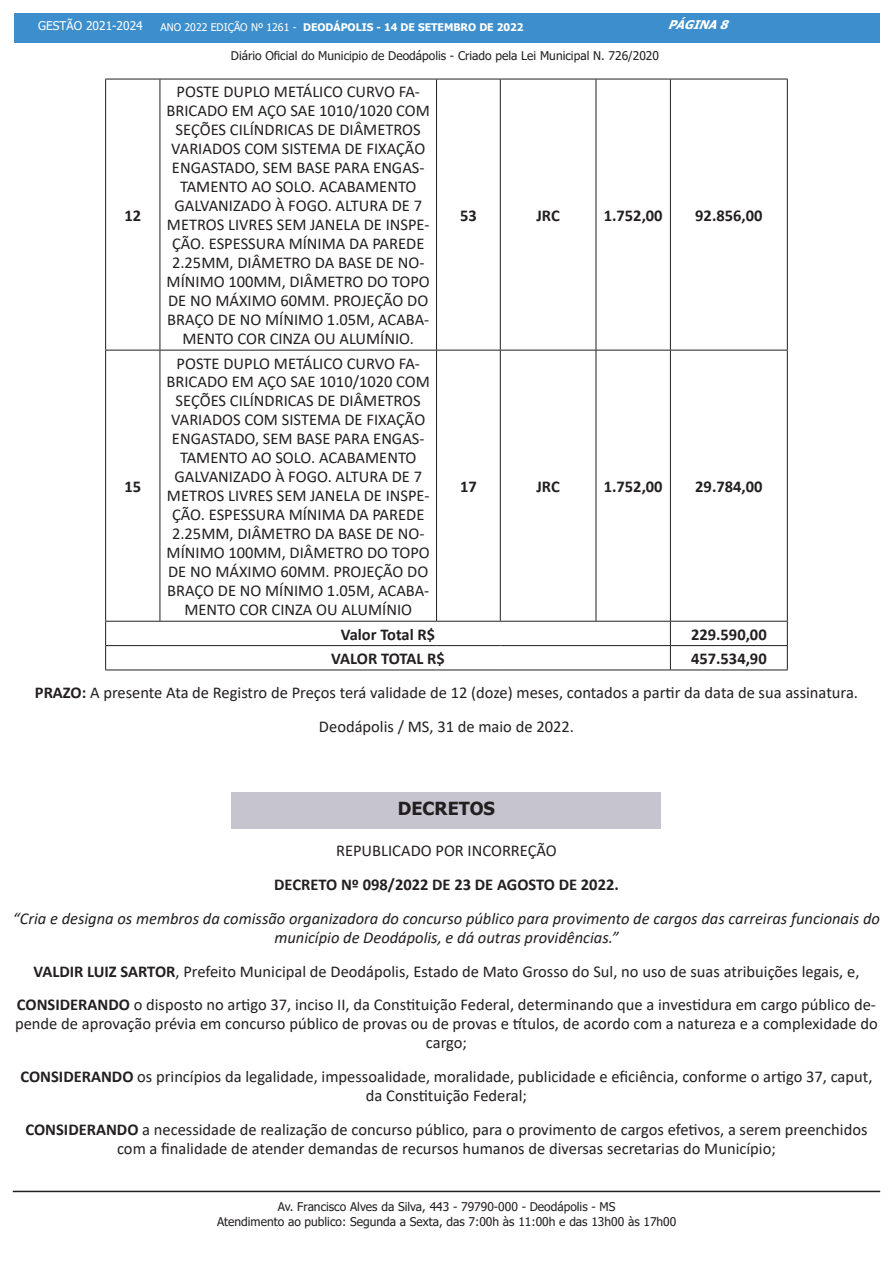
<style>
.page{position:relative;width:893px;height:1263px;background:#fff}
.page>*{position:absolute;margin:0;border:0;box-sizing:border-box;transform-origin:0 0}
.t1{font:700 18px "Tahoma";color:#231f20}
.t2{font:16.5px/19px "Calibri";color:#231f20;text-align:center}
.t3{font:italic 16.5px/18.9px "Calibri";color:#231f20;text-align:center}
.t4{font:700 16.5px "Calibri";color:#231f20}
.t5{font:700 16.5px "Calibri";letter-spacing:-.02em;color:#231f20}
.t6{font:12px/14.4px "Tahoma";color:#231f20;text-align:center}
.t7{font:12px "Tahoma";color:#fff}
.t8{font:italic 700 12px "Tahoma";color:#fff}
.t9{font:700 10.5px "Tahoma";color:#fff}
.s1{font-weight:400}
.s2{font-weight:700}
</style>
<div class="page">
<div style="left:14px;top:14px;width:865px;height:29px;background:#3c8ecc"></div>
<hr style="left:13px;top:1191px;width:867px;height:1px;background:#231f20">
<hr style="left:105px;top:79px;width:1px;height:271px;background:#231f20">
<hr style="left:105px;top:350px;width:1px;height:271px;background:#231f20">
<hr style="left:160px;top:79px;width:1px;height:271px;background:#231f20">
<hr style="left:436px;top:79px;width:1px;height:271px;background:#231f20">
<hr style="left:500px;top:79px;width:1px;height:271px;background:#231f20">
<hr style="left:596px;top:79px;width:1px;height:271px;background:#231f20">
<hr style="left:670px;top:79px;width:1px;height:271px;background:#231f20">
<hr style="left:787px;top:79px;width:1px;height:271px;background:#231f20">
<hr style="left:160px;top:350px;width:1px;height:271px;background:#231f20">
<hr style="left:436px;top:350px;width:1px;height:271px;background:#231f20">
<hr style="left:500px;top:350px;width:1px;height:271px;background:#231f20">
<hr style="left:596px;top:350px;width:1px;height:271px;background:#231f20">
<hr style="left:670px;top:350px;width:1px;height:271px;background:#231f20">
<hr style="left:787px;top:350px;width:1px;height:271px;background:#231f20">
<hr style="left:105px;top:79px;width:55px;height:1px;background:#231f20">
<hr style="left:160px;top:79px;width:277px;height:1px;background:#231f20">
<hr style="left:437px;top:79px;width:63px;height:1px;background:#231f20">
<hr style="left:500px;top:79px;width:96px;height:1px;background:#231f20">
<hr style="left:596px;top:79px;width:74px;height:1px;background:#231f20">
<hr style="left:670px;top:79px;width:118px;height:1px;background:#231f20">
<hr style="left:105px;top:350px;width:55px;height:1px;background:#231f20">
<hr style="left:160px;top:350px;width:277px;height:1px;background:#231f20">
<hr style="left:437px;top:350px;width:63px;height:1px;background:#231f20">
<hr style="left:500px;top:350px;width:96px;height:1px;background:#231f20">
<hr style="left:596px;top:350px;width:74px;height:1px;background:#231f20">
<hr style="left:670px;top:350px;width:118px;height:1px;background:#231f20">
<hr style="left:105px;top:621px;width:55px;height:1px;background:#231f20">
<hr style="left:160px;top:621px;width:277px;height:1px;background:#231f20">
<hr style="left:437px;top:621px;width:63px;height:1px;background:#231f20">
<hr style="left:500px;top:621px;width:96px;height:1px;background:#231f20">
<hr style="left:596px;top:621px;width:74px;height:1px;background:#231f20">
<hr style="left:670px;top:621px;width:118px;height:1px;background:#231f20">
<svg style="left:105px;top:622px;width:1px;height:48px"></svg>
<hr style="left:105px;top:645px;width:55px;height:1px;background:#231f20">
<hr style="left:160px;top:645px;width:277px;height:1px;background:#231f20">
<hr style="left:437px;top:645px;width:63px;height:1px;background:#231f20">
<hr style="left:500px;top:645px;width:96px;height:1px;background:#231f20">
<hr style="left:596px;top:645px;width:74px;height:1px;background:#231f20">
<hr style="left:105px;top:670px;width:55px;height:1px;background:#231f20">
<hr style="left:160px;top:670px;width:277px;height:1px;background:#231f20">
<hr style="left:437px;top:670px;width:63px;height:1px;background:#231f20">
<hr style="left:500px;top:670px;width:96px;height:1px;background:#231f20">
<hr style="left:596px;top:670px;width:74px;height:1px;background:#231f20">
<hr style="left:670px;top:645px;width:118px;height:1px;background:#231f20">
<hr style="left:670px;top:670px;width:118px;height:1px;background:#231f20">
<svg style="left:670px;top:622px;width:1px;height:48px"></svg>
<svg style="left:787px;top:622px;width:1px;height:48px"></svg>
<div style="left:232px;top:792px;width:429px;height:36px;background:#c6c4cf"></div>
<p class="t7" style="left:38px;top:18px;width:106px">GESTÃO 2021-2024</p>
<p class="t9" style="left:161px;top:20px;width:365px"><span class="s1">ANO 2022 EDIÇÃO Nº 1261 -</span> DEODÁPOLIS - 14 DE SETEMBRO DE 2022</p>
<p class="t8" style="left:668px;top:16px;width:68px">PÁGINA8</p>
<p class="t4" style="left:124px;top:204px;width:18px">12</p>
<p class="t4" style="left:124px;top:475px;width:18px">15</p>
<p class="t6" style="left:231px;top:49px;width:430px">Diário Oficial do Municipio de Deodápolis - Criado pela Lei Municipal N. 726/2020</p>
<p class="t2" style="left:167px;top:82px;width:265px">POSTE DUPLO METÁLICO CURVO FA-<br>BRICADO EM AÇO SAE 1010/1020 COM<br>SEÇÕES CILÍNDRICAS DE DIÂMETROS<br>VARIADOS COM SISTEMA DE FIXAÇÃO<br>ENGASTADO, SEM BASE PARA ENGAS-<br>TAMENTO AO SOLO. ACABAMENTO<br>GALVANIZADO À FOGO. ALTURA DE 7<br>METROS LIVRES SEM JANELA DE INSPE-<br>ÇÃO. ESPESSURA MÍNIMA DA PAREDE<br>2.25MM, DIÂMETRO DA BASE DE NO-<br>MÍNIMO 100MM, DIÂMETRO DO TOPO<br>DE NO MÁXIMO 60MM. PROJEÇÃO DO<br>BRAÇO DE NO MÍNIMO 1.05M, ACABA-<br>MENTO COR CINZA OU ALUMÍNIO.</p>
<p class="t2" style="left:167px;top:353px;width:265px">POSTE DUPLO METÁLICO CURVO FA-<br>BRICADO EM AÇO SAE 1010/1020 COM<br>SEÇÕES CILÍNDRICAS DE DIÂMETROS<br>VARIADOS COM SISTEMA DE FIXAÇÃO<br>ENGASTADO, SEM BASE PARA ENGAS-<br>TAMENTO AO SOLO. ACABAMENTO<br>GALVANIZADO À FOGO. ALTURA DE 7<br>METROS LIVRES SEM JANELA DE INSPE-<br>ÇÃO. ESPESSURA MÍNIMA DA PAREDE<br>2.25MM, DIÂMETRO DA BASE DE NO-<br>MÍNIMO 100MM, DIÂMETRO DO TOPO<br>DE NO MÁXIMO 60MM. PROJEÇÃO DO<br>BRAÇO DE NO MÍNIMO 1.05M, ACABA-<br>MENTO COR CINZA OU ALUMÍNIO</p>
<p class="t4" style="left:460px;top:204px;width:18px">53</p>
<p class="t4" style="left:536px;top:204px;width:25px">JRC</p>
<p class="t4" style="left:604px;top:204px;width:60px">1.752,00</p>
<p class="t4" style="left:695px;top:204px;width:69px">92.856,00</p>
<p class="t4" style="left:460px;top:475px;width:18px">17</p>
<p class="t4" style="left:536px;top:475px;width:25px">JRC</p>
<p class="t4" style="left:604px;top:475px;width:60px">1.752,00</p>
<p class="t4" style="left:695px;top:475px;width:69px">29.784,00</p>
<p class="t4" style="left:341px;top:622px;width:96px">Valor Total R$</p>
<p class="t4" style="left:691px;top:622px;width:77px">229.590,00</p>
<p class="t5" style="left:331px;top:647px;width:115px">VALOR TOTAL R$</p>
<p class="t4" style="left:691px;top:647px;width:77px">457.534,90</p>
<p class="t2" style="left:35px;top:683px;width:825px"><span class="s2">PRAZO:</span> A presente Ata de Registro de Preços terá validade de 12 (doze) meses, contados a partir da data de sua assinatura.</p>
<p class="t2" style="left:319px;top:717px;width:256px">Deodápolis / MS, 31 de maio de 2022.</p>
<p class="t1" style="left:398px;top:796px;width:99px">DECRETOS</p>
<p class="t2" style="left:336px;top:840px;width:222px">REPUBLICADO POR INCORREÇÃO</p>
<p class="t4" style="left:274px;top:872px;width:346px">DECRETO Nº 098/2022 DE 23 DE AGOSTO DE 2022.</p>
<p class="t3" style="left:13px;top:908px;width:868px">“Cria e designa os membros da comissão organizadora do concurso público para provimento de cargos das carreiras funcionais do município de Deodápolis, e dá outras providências.”</p>
<p class="t2" style="left:34px;top:961px;width:827px"><span class="s2">VALDIR LUIZ SARTOR</span>, Prefeito Municipal de Deodápolis, Estado de Mato Grosso do Sul, no uso de suas atribuições legais, e,</p>
<p class="t2" style="left:15px;top:995px;width:864px"><span class="s2">CONSIDERANDO</span> o disposto no artigo 37, inciso II, da Constituição Federal, determinando que a investidura em cargo público de&shy;pende de aprovação prévia em concurso público de provas ou de provas e títulos, de acordo com a natureza e a complexidade do cargo;</p>
<p class="t2" style="left:21px;top:1067px;width:853px"><span class="s2">CONSIDERANDO</span> os princípios da legalidade, impessoalidade, moralidade, publicidade e eficiência, conforme o artigo 37, caput, da Constituição Federal;</p>
<p class="t2" style="left:25px;top:1120px;width:843px"><span class="s2">CONSIDERANDO</span> a necessidade de realização de concurso público, para o provimento de cargos efetivos, a serem preenchidos com a finalidade de atender demandas de recursos humanos de diversas secretarias do Município;</p>
<p class="t6" style="left:217px;top:1200px;width:461px">Av. Francisco Alves da Silva, 443 - 79790-000 - Deodápolis - MS<br>Atendimento ao publico: Segunda a Sexta, das 7:00h às 11:00h e das 13h00 às 17h00</p>
</div>
